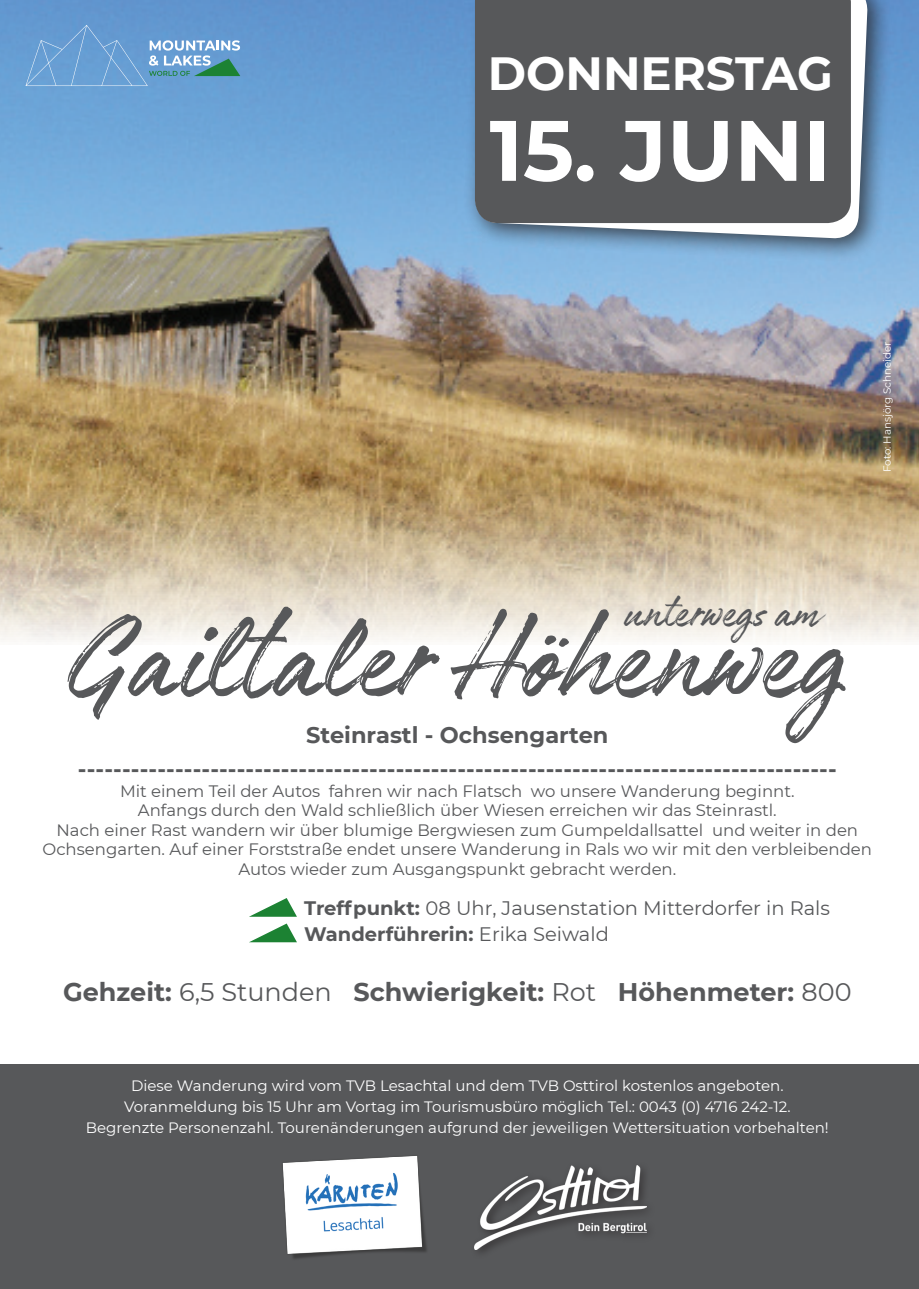
<style>
.page{position:relative;width:919px;height:1289px;background:#fff}
.page>*{position:absolute;margin:0;border:0;box-sizing:border-box;transform-origin:0 0}
.t1{font:136.5px "Authenia Textured";color:#57585a}
.t2{font:700 85.5px "Montserrat";color:#fff}
.t3{font:49.5px "Authenia Textured";color:#57585a}
.t4{font:700 46.5px "Montserrat";color:#fff}
.t5{font:700 25.5px "Montserrat";color:#57585a}
.t6{font:700 22.5px/34.5px "Montserrat";color:#57585a;text-align:center}
.t7{font:19.5px/25.5px "Montserrat";color:#57585a}
.t8{font:16.5px/19.5px "Montserrat";color:#57585a;text-align:center}
.t9{font:15px/21px "Montserrat";color:#fff;text-align:center}
.t10{font:10.35px "Montserrat";color:#fff}
.s1{font-weight:700}
.s2{font-weight:400}
</style>
<div class="page">
<div style="left:0;top:1064px;width:918px;height:224px;background:#57585a"></div>
<img style="left:0;top:0;width:918px;height:642px">
<img style="left:282px;top:1156px;width:145px;height:103px">
<div style="left:463px;top:0;width:428px;height:262px;background:#231f20;opacity:.75"></div>
<svg style="left:474px;top:0;width:394px;height:239px"></svg>
<div style="left:475px;top:0;width:375px;height:223px;background:#57585a"></div>
<img style="left:475px;top:1165px;width:171px;height:84px">
<svg style="left:250px;top:898px;width:47px;height:18px"></svg>
<svg style="left:249px;top:923px;width:48px;height:19px"></svg>
<svg style="left:26px;top:25px;width:214px;height:61px"></svg>
<h3 class="t4" style="left:488px;top:40px;width:347px">DONNERSTAG</h3>
<h2 class="t2" style="left:489px;top:89px;width:343px">15. JUNI</h2>
<p class="t10" style="left:879px;top:472px;width:132px;rotate:-90deg">Foto: Hansjörg Schneider</p>
<h3 class="t3" style="left:623px;top:586px;width:197px">unterwegs am</h3>
<h1 class="t1" style="left:68px;top:588px;width:781px">Gailtaler Höhenweg</h1>
<h3 class="t6" style="left:78px;top:716px;width:760px">Steinrastl - Ochsengarten --------------------------------------------------------------------------------------</h3>
<p class="t8" style="left:43px;top:780px;width:831px">Mit einem Teil der Autos fahren wir nach Flatsch wo unsere Wanderung beginnt.<br>Anfangs durch den Wald schließlich über Wiesen erreichen wir das Steinrastl.<br>Nach einer Rast wandern wir über blumige Bergwiesen zum Gumpeldallsattel und weiter in den Ochsengarten. Auf einer Forststraße endet unsere Wanderung in Rals wo wir mit den verbleibenden Autos wieder zum Ausgangspunkt gebracht werden.</p>
<p class="t7" style="left:304px;top:894px;width:527px"><span class="s1">Treffpunkt:</span> 08 Uhr, Jausenstation Mitterdorfer in Rals<br><span class="s1">Wanderführerin:</span> Erika Seiwald</p>
<h3 class="t5" style="left:63px;top:973px;width:789px">Gehzeit: <span class="s2">6,5 Stunden</span> Schwierigkeit: <span class="s2">Rot</span> Höhenmeter: <span class="s2">800</span></h3>
<p class="t9" style="left:86px;top:1074px;width:744px">Diese Wanderung wird vom TVB Lesachtal und dem TVB Osttirol kostenlos angeboten.<br>Voranmeldung bis 15 Uhr am Vortag im Tourismusbüro möglich Tel.: 0043 (0) 4716 242-12.<br>Begrenzte Personenzahl. Tourenänderungen aufgrund der jeweiligen Wettersituation vorbehalten!</p>
</div>
